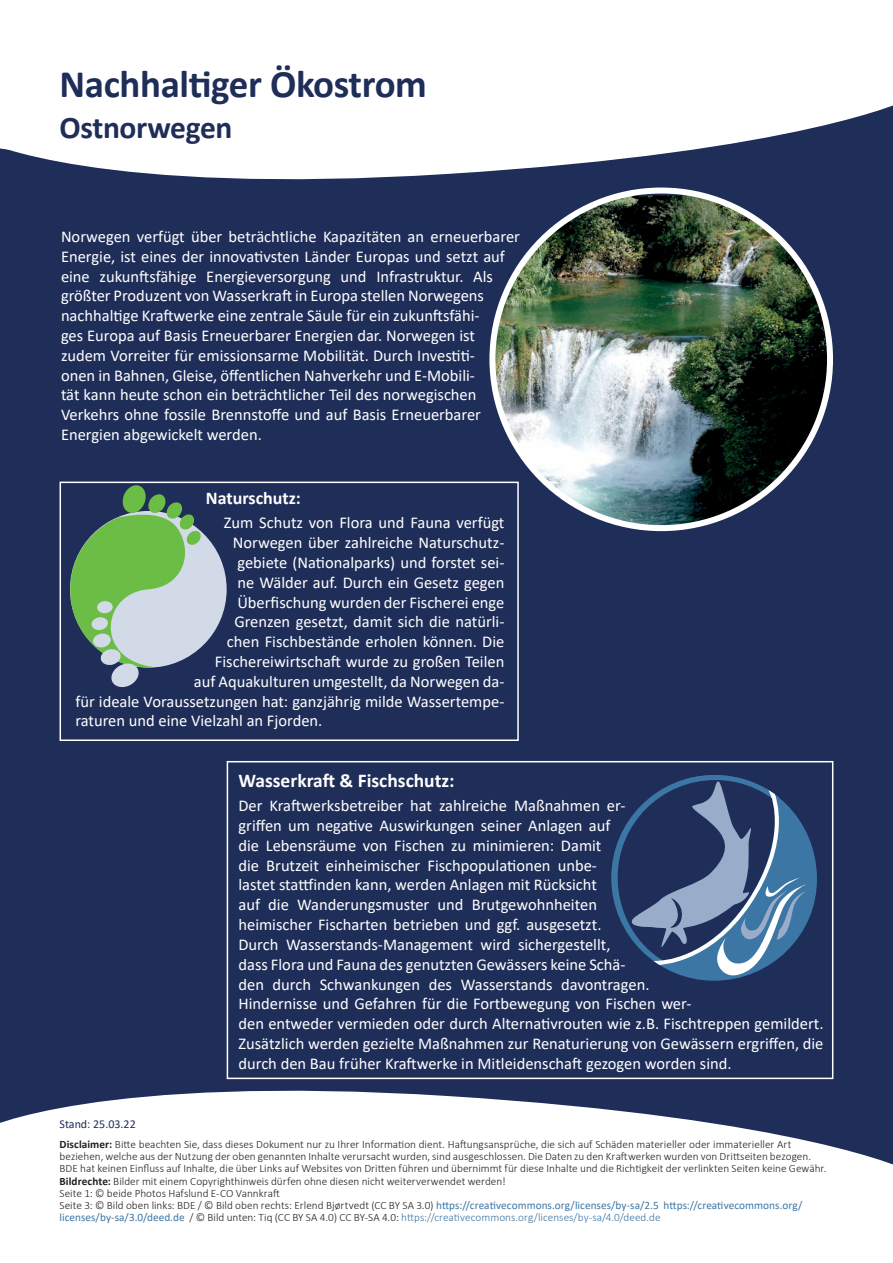
<style>
.page{position:relative;width:893px;height:1263px;background:#fff}
.page>*{position:absolute;margin:0;border:0;box-sizing:border-box;transform-origin:0 0}
.t1{font:700 39px "Calibri";letter-spacing:-.01em;color:#1f2e59}
.t2{font:700 31.5px "Calibri";letter-spacing:-.01em;color:#1f2e59}
.t3{font:700 19.5px "Calibri";color:#fff}
.t4{font:700 18px "Calibri";color:#fff}
.t5{font:16.5px/19.8px "Calibri";color:#fff}
.t6{font:12px "Calibri";color:#1f2e59}
.t7{font:300 11.25px/12px "Calibri";color:#231f20}
.s1{font-weight:700}
.s2{font-weight:400;color:#3c76a4}
.s3{color:#3c76a4}
</style>
<div class="page">
<div style="left:0;top:0;width:893px;height:1244px;background:#1f2e59"></div>
<svg style="left:0;top:1074px;width:893px;height:170px;fill:#fff"></svg>
<svg style="left:0;top:0;width:893px;height:195px;fill:#fff"></svg>
<img style="left:492px;top:195px;width:338px;height:333px">
<div style="left:60px;top:482px;width:459px;height:259px;border:2px solid #fff"></div>
<div style="left:70px;top:511px;width:157px;height:157px;background:#d2d9e7;border-radius:50%"></div>
<svg style="left:68px;top:484px;width:134px;height:203px"></svg>
<div style="left:227px;top:761px;width:606px;height:318px;border:2px solid #fff"></div>
<svg style="left:611px;top:775px;width:206px;height:206px"></svg>
<h1 class="t1" style="left:60px;top:57px;width:369px">Nachhaltiger Ökostrom</h1>
<h2 class="t2" style="left:60px;top:105px;width:174px">Ostnorwegen</h2>
<p class="t5" style="left:61px;top:226px;width:461px">Norwegen verfügt über beträchtliche Kapazitäten an erneuerbarer Energie, ist eines der innovativsten Länder Europas und setzt auf eine zukunftsfähige Energieversorgung und Infrastruktur. Als größter Produzent von Wasserkraft in Europa stellen Norwegens nachhaltige Kraftwerke eine zentrale Säule für ein zukunftsfähi-<br>ges Europa auf Basis Erneuerbarer Energien dar. Norwegen ist zudem Vorreiter für emissionsarme Mobilität. Durch Investiti-<br>onen in Bahnen, Gleise, öffentlichen Nahverkehr und E-Mobili-<br>tät kann heute schon ein beträchtlicher Teil des norwegischen Verkehrs ohne fossile Brennstoffe und auf Basis Erneuerbarer Energien abgewickelt werden.</p>
<p class="t4" style="left:206px;top:486px;width:97px">Naturschutz:</p>
<p class="t5" style="left:224px;top:513px;width:282px">Zum Schutz von Flora und Fauna verfügt</p>
<p class="t5" style="left:233px;top:532px;width:273px">Norwegen über zahlreiche Naturschutz-</p>
<p class="t5" style="left:237px;top:552px;width:268px">gebiete (Nationalparks) und forstet sei-</p>
<p class="t5" style="left:237px;top:572px;width:269px">ne Wälder auf. Durch ein Gesetz gegen</p>
<p class="t5" style="left:237px;top:592px;width:269px">Überfischung wurden der Fischerei enge</p>
<p class="t5" style="left:234px;top:612px;width:271px">Grenzen gesetzt, damit sich die natürli-</p>
<p class="t5" style="left:227px;top:631px;width:279px">chen Fischbestände erholen können. Die</p>
<p class="t5" style="left:215px;top:651px;width:291px">Fischereiwirtschaft wurde zu großen Teilen</p>
<p class="t5" style="left:194px;top:671px;width:312px">auf Aquakulturen umgestellt, da Norwegen da-</p>
<p class="t5" style="left:75px;top:691px;width:431px">für ideale Voraussetzungen hat: ganzjährig milde Wassertempe-</p>
<p class="t5" style="left:75px;top:711px;width:249px">raturen und eine Vielzahl an Fjorden.</p>
<p class="t3" style="left:238px;top:767px;width:218px">Wasserkraft &amp; Fischschutz:</p>
<p class="t5" style="left:238px;top:795px;width:586px">Der Kraftwerksbetreiber hat zahlreiche Maßnahmen er-<br>griffen um negative Auswirkungen seiner Anlagen auf<br>die Lebensräume von Fischen zu minimieren: Damit<br>die Brutzeit einheimischer Fischpopulationen unbe-<br>lastet stattfinden kann, werden Anlagen mit Rücksicht<br>auf die Wanderungsmuster und Brutgewohnheiten<br>heimischer Fischarten betrieben und ggf. ausgesetzt.<br>Durch Wasserstands-Management wird sichergestellt,<br>dass Flora und Fauna des genutzten Gewässers keine Schä-<br>den durch Schwankungen des Wasserstands davontragen.<br>Hindernisse und Gefahren für die Fortbewegung von Fischen wer-<br>den entweder vermieden oder durch Alternativrouten wie z.B. Fischtreppen gemildert.<br>Zusätzlich werden gezielte Maßnahmen zur Renaturierung von Gewässern ergriffen, die durch den Bau früher Kraftwerke in Mitleidenschaft gezogen worden sind.</p>
<p class="t6" style="left:60px;top:1116px;width:78px">Stand: 25.03.22</p>
<p class="t7" style="left:60px;top:1138px;width:768px"><span class="s1">Disclaimer:</span> Bitte beachten Sie, dass dieses Dokument nur zu Ihrer Information dient. Haftungsansprüche, die sich auf Schäden materieller oder immaterieller Art beziehen, welche aus der Nutzung der oben genannten Inhalte verursacht wurden, sind ausgeschlossen. Die Daten zu den Kraftwerken wurden von Drittseiten bezogen.<br>BDE hat keinen Einfluss auf Inhalte, die über Links auf Websites von Dritten führen und übernimmt für diese Inhalte und die Richtigkeit der verlinkten Seiten keine Gewähr.</p>
<p class="t7" style="left:60px;top:1175px;width:448px"><span class="s1">Bildrechte:</span> Bilder mit einem Copyrighthinweis dürfen ohne diesen nicht weiterverwendet werden!<br>Seite 1: © beide Photos Hafslund E-CO Vannkraft</p>
<p class="t7" style="left:60px;top:1199px;width:744px">Seite 3: © Bild oben links: BDE / © Bild oben rechts: Erlend Bjørtvedt (CC BY SA 3.0) <span class="s2">https://creativecommons.org/licenses/by-sa/2.5 https://creativecommons.org/ licenses/by-sa/3.0/deed.de</span> / © Bild unten: Tiq (CC BY SA 4.0) CC BY-SA 4.0: <span class="s3">https://creativecommons.org/licenses/by-sa/4.0/deed.de</span></p>
</div>
